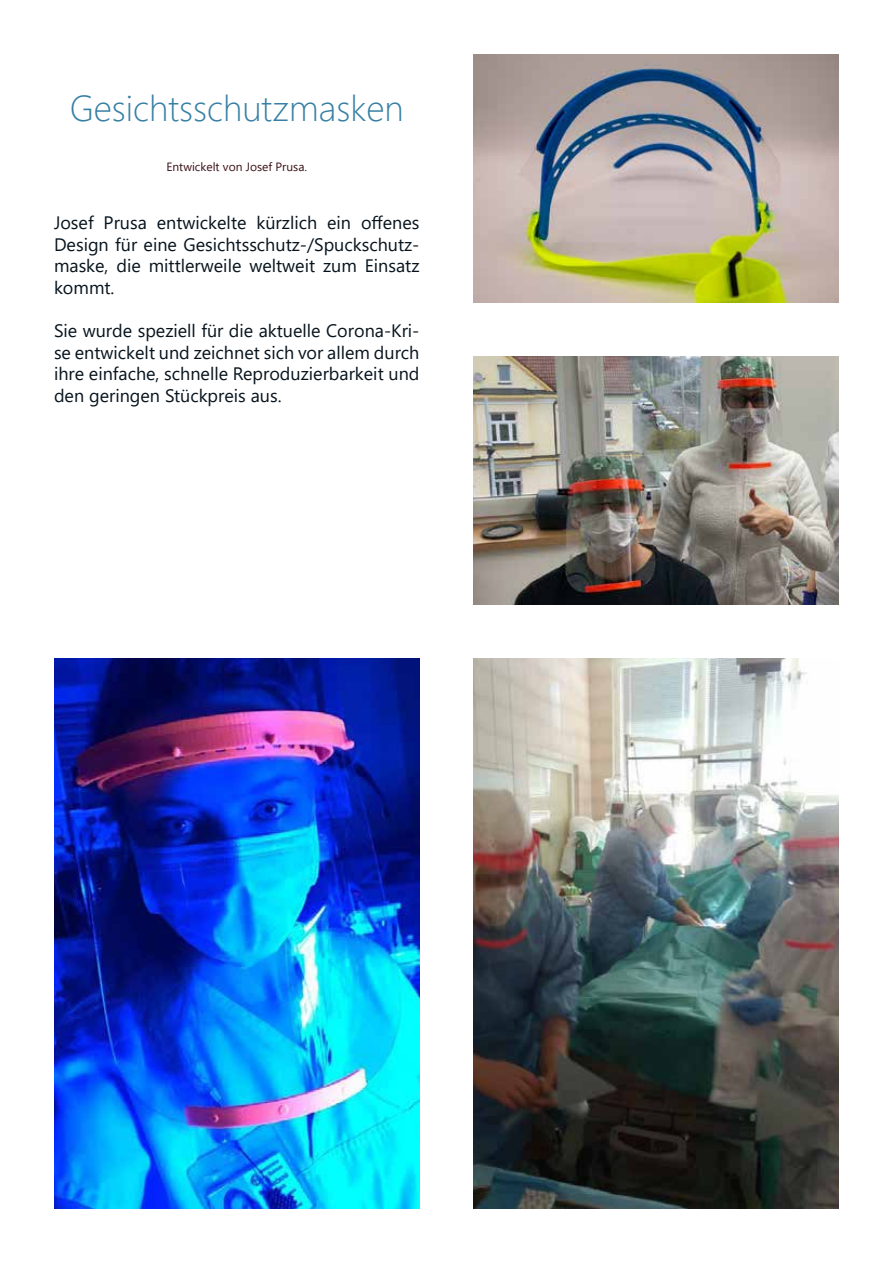
<style>
.page{position:relative;width:893px;height:1263px;background:#fff}
.page>*{position:absolute;margin:0;border:0;box-sizing:border-box;transform-origin:0 0}
.t1{font:300 36px "Segoe UI";color:#3780a4}
.t2{font:18px/21.6px "Segoe UI";color:#07131d;text-align:justify}
.t3{font:12px "Segoe UI";color:#3c1018}
</style>
<div class="page">
<img style="left:473px;top:356px;width:366px;height:248px">
<img style="left:54px;top:658px;width:365px;height:551px">
<img style="left:473px;top:658px;width:366px;height:551px">
<img style="left:473px;top:54px;width:366px;height:248px">
<h1 class="t1" style="left:70px;top:74px;width:336px">Gesichtsschutzmasken</h1>
<p class="t3" style="left:166px;top:155px;width:142px">Entwickelt von Josef Prusa.</p>
<p class="t2" style="left:54px;top:210px;width:367px">Josef Prusa entwickelte kürzlich ein offenes Design für eine Gesichtsschutz-/Spuckschutz&shy;maske, die mittlerweile weltweit zum Einsatz kommt.</p>
<p class="t2" style="left:54px;top:318px;width:367px">Sie wurde speziell für die aktuelle Corona-Kri&shy;se entwickelt und zeichnet sich vor allem durch ihre einfache, schnelle Reproduzierbarkeit und den geringen Stückpreis aus.</p>
</div>
